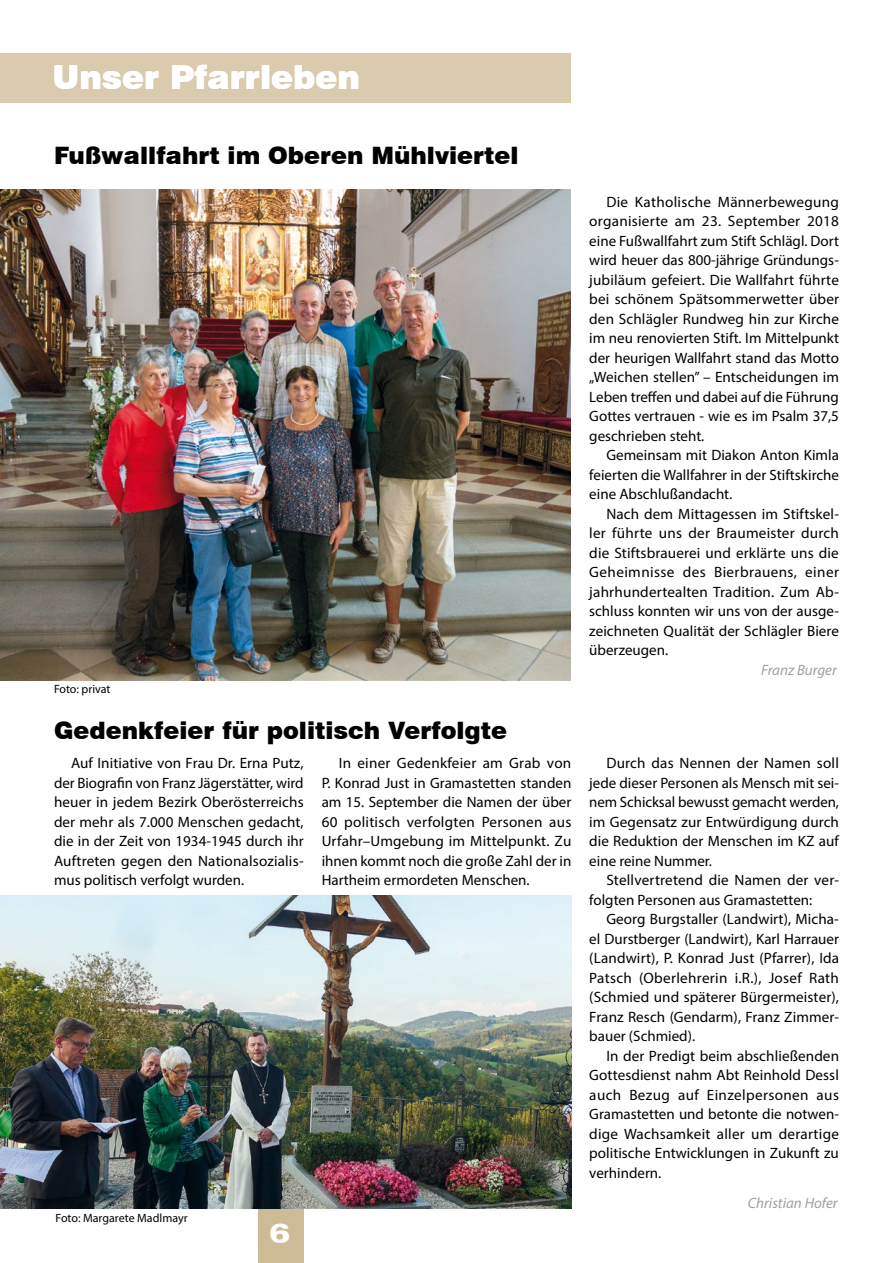
<style>
.page{position:relative;width:893px;height:1263px;background:#fff}
.page>*{position:absolute;margin:0;border:0;box-sizing:border-box;transform-origin:0 0}
.t1{font:900 33px "Swiss 721 BT";color:#fff}
.t2{font:900 expanded 27px "Zurich BT";color:#fff}
.t3{font:900 24px "Swiss 721 BT";color:#000}
.t4{font:15px/19.5px "Myriad Pro";color:#000;text-align:justify}
.t5{font:italic 15px "Myriad Pro";color:#9ea0a2}
.t6{font:12px "Myriad Pro";color:#000}
</style>
<div class="page">
<img style="left:0;top:189px;width:570px;height:491px">
<img style="left:0;top:895px;width:571px;height:314px">
<div style="left:258px;top:1209px;width:45px;height:54px;background:#cebb95"></div>
<div style="left:0;top:53px;width:570px;height:50px;background:#dbcbae"></div>
<h1 class="t1" style="left:53px;top:57px;width:309px">Unser Pfarrleben</h1>
<h3 class="t3" style="left:54px;top:141px;width:466px">Fußwallfahrt im Oberen Mühlviertel</h3>
<p class="t6" style="left:54px;top:681px;width:58px">Foto: privat</p>
<p class="t4" style="left:589px;top:192px;width:251px;text-indent:17px">Die Katholische Männerbewegung organisierte am 23. September 2018 eine Fußwallfahrt zum Stift Schlägl. Dort wird heuer das 800-jährige Gründungs&shy;jubiläum gefeiert. Die Wallfahrt führte bei schönem Spätsommerwetter über den Schlägler Rundweg hin zur Kirche im neu renovierten Stift. Im Mittelpunkt der heurigen Wallfahrt stand das Motto „Weichen stellen” – Entscheidungen im Leben treffen und dabei auf die Führung Gottes vertrauen - wie es im Psalm 37,5 geschrieben steht.</p>
<p class="t4" style="left:589px;top:445px;width:251px;text-indent:17px">Gemeinsam mit Diakon Anton Kimla feierten die Wallfahrer in der Stiftskirche eine Abschlußandacht.</p>
<p class="t4" style="left:589px;top:504px;width:251px;text-indent:17px">Nach dem Mittagessen im Stiftskel&shy;ler führte uns der Braumeister durch die Stiftsbrauerei und erklärte uns die Geheimnisse des Bierbrauens, einer jahrhundertealten Tradition. Zum Ab&shy;schluss konnten wir uns von der ausge&shy;zeichneten Qualität der Schlägler Biere überzeugen.</p>
<p class="t5" style="left:761px;top:661px;width:77px">Franz Burger</p>
<h3 class="t3" style="left:54px;top:716px;width:455px">Gedenkfeier für politisch Verfolgte</h3>
<p class="t4" style="left:322px;top:753px;width:251px;text-indent:17px">In einer Gedenkfeier am Grab von P. Konrad Just in Gramastetten standen am 15. September die Namen der über 60 politisch verfolgten Personen aus Urfahr–Umgebung im Mittelpunkt. Zu ihnen kommt noch die große Zahl der in Hartheim ermordeten Menschen.</p>
<p class="t4" style="left:589px;top:753px;width:251px;text-indent:17px">Durch das Nennen der Namen soll jede dieser Personen als Mensch mit sei&shy;nem Schicksal bewusst gemacht werden, im Gegensatz zur Entwürdigung durch die Reduktion der Menschen im KZ auf eine reine Nummer.</p>
<p class="t4" style="left:54px;top:753px;width:251px;text-indent:17px">Auf Initiative von Frau Dr. Erna Putz, der Biografin von Franz Jägerstätter, wird heuer in jedem Bezirk Oberösterreichs der mehr als 7.000 Menschen gedacht, die in der Zeit von 1934-1945 durch ihr Auftreten gegen den Nationalsozialis&shy;mus politisch verfolgt wurden.</p>
<p class="t4" style="left:589px;top:870px;width:251px;text-indent:17px">Stellvertretend die Namen der ver&shy;folgten Personen aus Gramastetten:</p>
<p class="t4" style="left:589px;top:909px;width:251px;text-indent:17px">Georg Burgstaller (Landwirt), Micha&shy;el Durstberger (Landwirt), Karl Harrauer (Landwirt), P. Konrad Just (Pfarrer), Ida Patsch (Oberlehrerin i.R.), Josef Rath (Schmied und späterer Bürgermeister), Franz Resch (Gendarm), Franz Zimmer&shy;bauer (Schmied).</p>
<p class="t4" style="left:589px;top:1046px;width:251px;text-indent:17px">In der Predigt beim abschließenden Gottesdienst nahm Abt Reinhold Dessl auch Bezug auf Einzelpersonen aus Gramastetten und betonte die notwen&shy;dige Wachsamkeit aller um derartige politische Entwicklungen in Zukunft zu verhindern.</p>
<p class="t5" style="left:748px;top:1194px;width:91px">Christian Hofer</p>
<p class="t6" style="left:56px;top:1211px;width:134px">Foto: Margarete Madlmayr</p>
<h2 class="t2" style="left:270px;top:1217px;width:22px">6</h2>
</div>
